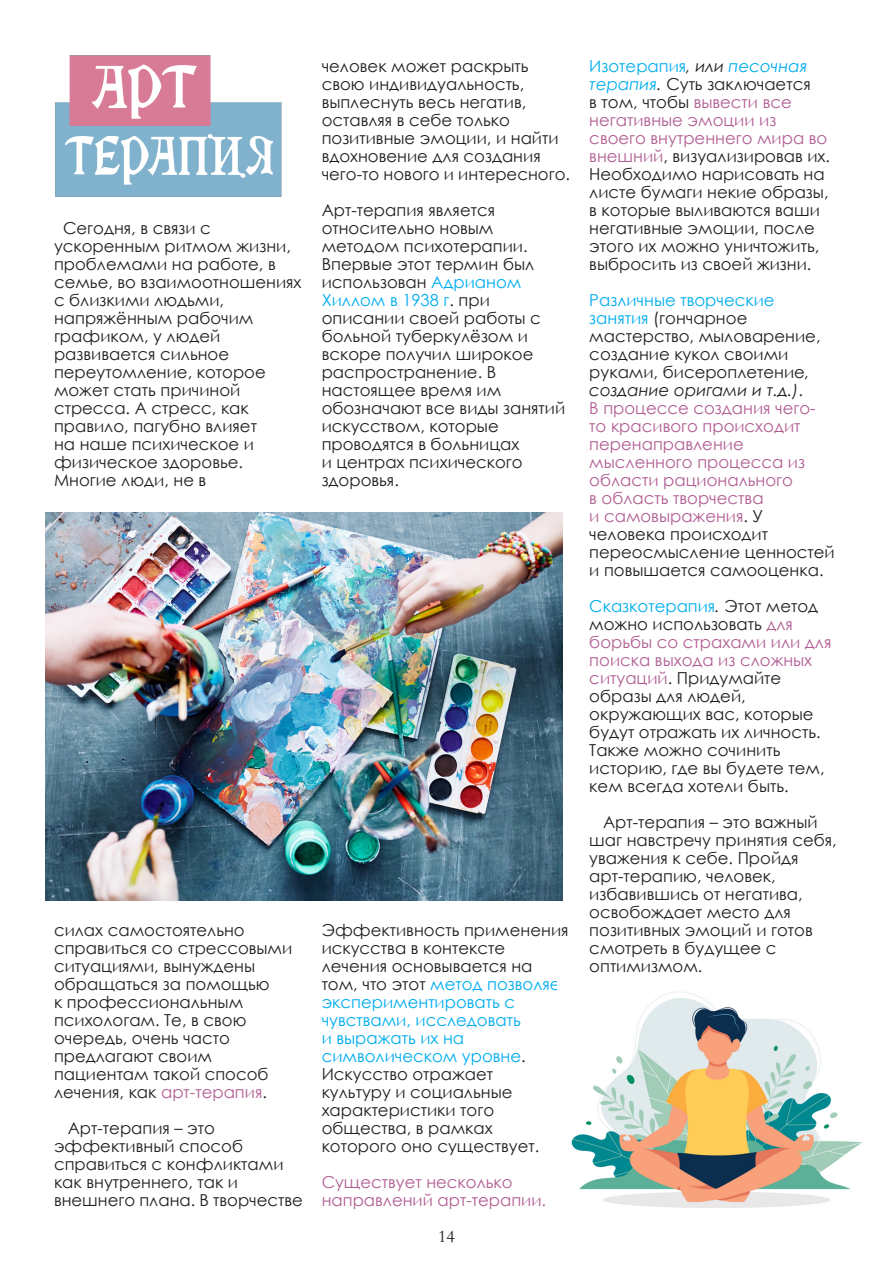
<style>
.page{position:relative;width:893px;height:1263px;background:#fff}
.page>*{position:absolute;margin:0;border:0;box-sizing:border-box;transform-origin:0 0}
.t1{font:18px "Garamond";color:#231f20}
.Текст{font:16.5px/18px "Century Gothic";color:#231f20}
.Текст-2{font:16.5px/18px "Century Gothic";color:#b15e93}
.s1{color:#00aeef}
.s2{color:#b15e93}
.s3{font-style:italic}
.s4{font-style:italic;color:#00aeef}
</style>
<div class="page">
<img style="left:55px;top:55px;width:227px;height:142px">
<img style="left:45px;top:512px;width:517px;height:388px">
<img style="left:571px;top:991px;width:291px;height:217px">
<p class="Текст" style="left:54px;top:219px;width:249px;text-indent:9px">Сегодня, в связи с ускоренным ритмом жизни, проблемами на работе, в семье, во взаимоотношениях с близкими людьми, напряжённым рабочим графиком, у людей развивается сильное переутомление, которое может стать причиной стресса. А стресс, как правило, пагубно влияет<br>на наше психическое и физическое здоровье.<br>Многие люди, не в</p>
<p class="Текст" style="left:322px;top:57px;width:250px">человек может раскрыть свою индивидуальность, выплеснуть весь негатив, оставляя в себе только позитивные эмоции, и найти вдохновение для создания чего-то нового и интересного.</p>
<p class="Текст" style="left:322px;top:201px;width:245px">Арт-терапия является относительно новым методом психотерапии.<br>Впервые этот термин был использован <span class="s1">Адрианом<br>Хиллом в 1938 г</span>. при описании своей работы с больной туберкулёзом и вскоре получил широкое распространение. В настоящее время им обозначают все виды занятий искусством, которые проводятся в больницах<br>и центрах психического здоровья.</p>
<p class="Текст" style="left:54px;top:921px;width:240px">силах самостоятельно справиться со стрессовыми ситуациями, вынуждены обращаться за помощью<br>к профессиональным психологам. Те, в свою очередь, очень часто предлагают своим пациентам такой способ лечения, как <span class="s2">арт-терапия</span>.</p>
<p class="Текст" style="left:54px;top:1119px;width:251px;text-indent:14px">Арт-терапия – это эффективный способ справиться с конфликтами как внутреннего, так и внешнего плана. В творчестве</p>
<p class="Текст" style="left:322px;top:921px;width:248px">Эффективность применения искусства в контексте лечения основывается на том, что этот <span class="s1">метод позволяет экспериментировать с чувствами, исследовать<br>и выражать их на символическом уровне</span>.<br>Искусство отражает<br>культуру и социальные характеристики того общества, в рамках которого оно существует.</p>
<p class="Текст-2" style="left:322px;top:1173px;width:226px">Существует несколько направлений арт-терапии.</p>
<p class="t1" style="left:438px;top:1224px;width:18px">14</p>
<p class="Текст" style="left:589px;top:57px;width:242px"><span class="s1">Изотерапия</span><span class="s3">, или</span> <span class="s4">песочная терапия</span><span class="s3">.</span> Суть заключается<br>в том, чтобы <span class="s2">вывести все негативные эмоции из своего внутреннего мира во внешний</span>, визуализировав их.<br>Необходимо нарисовать на листе бумаги некие образы, в которые выливаются ваши негативные эмоции, после этого их можно уничтожить, выбросить из своей жизни.</p>
<p class="Текст" style="left:589px;top:291px;width:247px"><span class="s1">Различные творческие занятия</span> (гончарное мастерство, мыловарение, создание кукол своими руками, бисероплетение<span class="s3">, создание оригами и т.д.)</span>.<br><span class="s2">В процессе создания чего&shy;то красивого происходит перенаправление мысленного процесса из области рационального<br>в область творчества<br>и самовыражения</span>. У человека происходит переосмысление ценностей и повышается самооценка.</p>
<p class="Текст" style="left:589px;top:597px;width:244px"><span class="s1">Сказкотерапия</span><span class="s3">.</span> Этот метод можно использовать <span class="s2">для борьбы со страхами или для поиска выхода из сложных ситуаций</span>. Придумайте образы для людей, окружающих вас, которые будут отражать их личность.<br>Также можно сочинить историю, где вы будете тем, кем всегда хотели быть.</p>
<p class="Текст" style="left:589px;top:813px;width:249px;text-indent:14px">Арт-терапия – это важный шаг навстречу принятия себя, уважения к себе. Пройдя арт-терапию, человек, избавившись от негатива, освобождает место для позитивных эмоций и готов смотреть в будущее с оптимизмом.</p>
</div>
